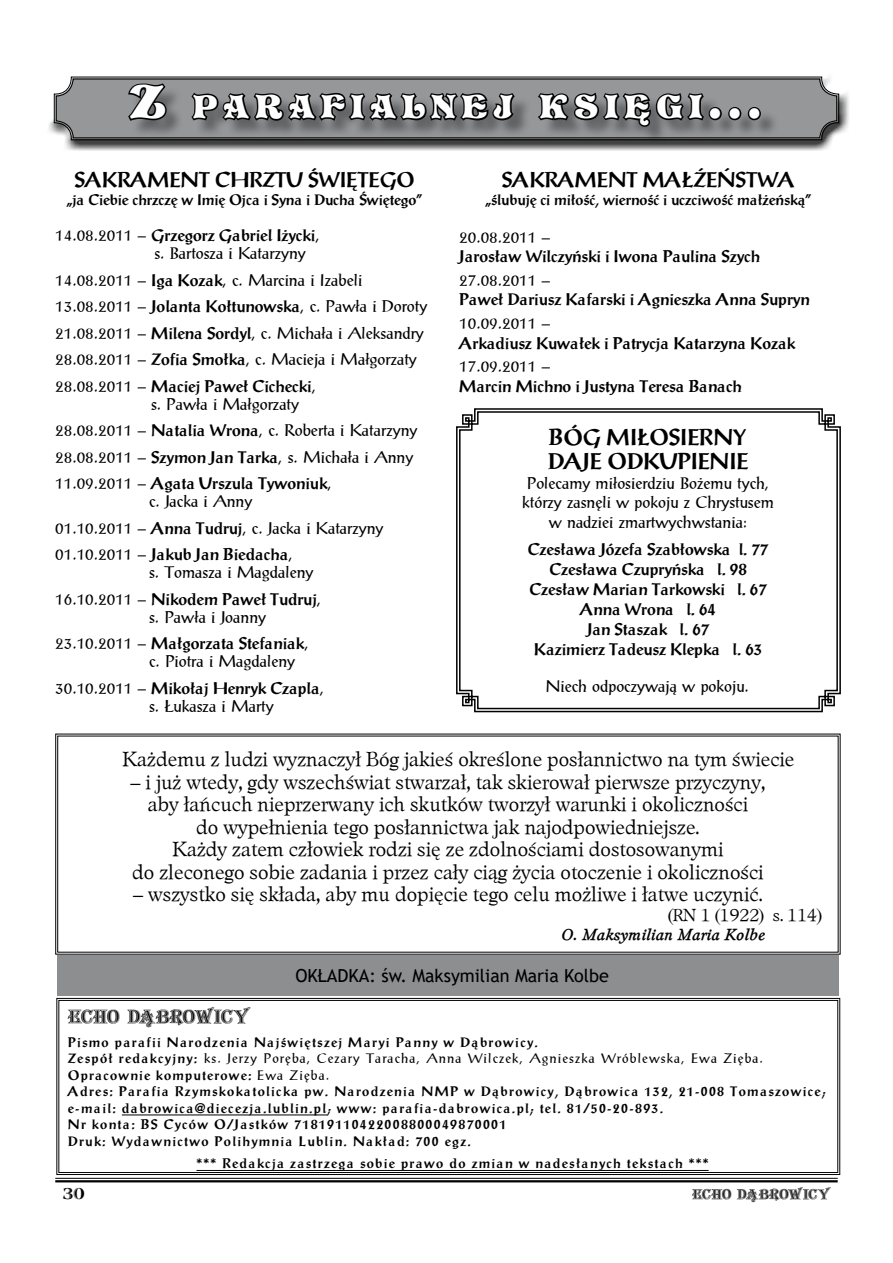
<style>
.page{position:relative;width:893px;height:1263px;background:#fff}
.page>*{position:absolute;margin:0;border:0;box-sizing:border-box;transform-origin:0 0}
.t1{font:29.4px "EFN Orient";letter-spacing:.215em;color:#fefefe}
.t2{font:700 22.5px/24px "Prose Antique";color:#000}
.t3{font:700 21px "Prose Antique";color:#000}
.t4{font:19.5px/22.5px "EFN Nissan";color:#000;text-align:center}
.t5{font:18px "Trebuchet MS";color:#000}
.t6{font:18px "EFN Alegoria";letter-spacing:-.04em;color:#000}
.t7{font:16.5px/26.5px "Prose Antique";color:#000}
.t8{font:700 16.5px/19.8px "Prose Antique";color:#000;text-align:center}
.t9{font:16.5px "EFN Nissan";color:#000}
.t10{font:700 15px "Prose Antique";color:#000}
.t11{font:italic 700 15px "EFN Nissan";color:#000}
.t12{font:15px "EFN Agabus Engraved";color:#000}
.t13{font:700 13.5px/16.5px "Prose Antique";letter-spacing:.1em;color:#000}
.t14{font:13.5px "EFN Alegoria";letter-spacing:-.03em;color:#000}
.s1{font-size:42px}
.s2{font-weight:700}
.s3{font-weight:400}
</style>
<div class="page">
<hr style="left:55px;top:1178px;width:783px;height:1px;background:#000">
<hr style="left:55px;top:1180px;width:783px;height:2px;background:#000">
<div style="left:45px;top:69px;width:805px;height:82px;background:#000;opacity:.75"></div>
<svg style="left:53px;top:76px;width:787px;height:65px;background:#919293"></svg>
<div style="left:56px;top:79px;width:781px;height:59px;border:1px solid #000;border-radius:17px"></div>
<div style="left:131px;top:86px;width:648px;height:59px;background:#000;opacity:.36"></div>
<svg style="left:126px;top:81px;width:42px;height:42px;background:#565658"></svg>
<svg style="left:189px;top:69px;width:328px;height:55px;background:#757576"></svg>
<svg style="left:535px;top:90px;width:228px;height:39px;background:#5e5f60"></svg>
<svg style="left:456px;top:408px;width:385px;height:305px;background:#676767"></svg>
<svg style="left:458px;top:410px;width:381px;height:300px"></svg>
<div style="left:57px;top:955px;width:782px;height:40px;background:#8d8e90"></div>
<svg style="left:56px;top:997px;width:785px;height:178px"></svg>
<div style="left:58px;top:1000px;width:780px;height:173px;border:1px solid #000"></div>
<svg style="left:55px;top:733px;width:786px;height:222px"></svg>
<h1 class="t1" style="left:129px;top:87px;width:633px"><span class="s1">Z</span> PARAFIALNEJ KSIĘGI<span class="s1">...</span></h1>
<p class="t3" style="left:74px;top:168px;width:342px">SAKRAMENT CHRZTU ŚWIĘTEGO</p>
<p class="t10" style="left:67px;top:191px;width:357px">„ja Ciebie chrzczę w Imię Ojca i Syna i Ducha Świętego”</p>
<p class="t7" style="left:154px;top:226px;width:167px;line-height:18px;text-indent:-99px">14.08.2011 – <span class="s2">Grzegorz Gabriel Iżycki</span>, s. Bartosza i Katarzyny</p>
<p class="t7" style="left:55px;top:266px;width:374px">14.08.2011 – <span class="s2">Iga Kozak</span>, c. Marcina i Izabeli 13.08.2011 – <span class="s2">Jolanta Kołtunowska</span>, c. Pawła i Doroty 21.08.2011 – <span class="s2">Milena Sordyl</span>, c. Michała i Aleksandry 28.08.2011 – <span class="s2">Zofia Smołka</span>, c. Macieja i Małgorzaty 28.08.2011 – <span class="s2">Maciej Paweł Cichecki</span>,</p>
<p class="t7" style="left:55px;top:390px;width:364px;text-indent:96px">s. Pawła i Małgorzaty<br>28.08.2011 – <span class="s2">Natalia Wrona</span>, c. Roberta i Katarzyny 28.08.2011 – <span class="s2">Szymon Jan Tarka</span>, s. Michała i Anny 11.09.2011 – <span class="s2">Agata Urszula Tywoniuk</span>,</p>
<p class="t7" style="left:55px;top:488px;width:330px;text-indent:94px">c. Jacka i Anny<br>01.10.2011 – <span class="s2">Anna Tudruj</span>, c. Jacka i Katarzyny<br>01.10.2011 – <span class="s2">Jakub Jan Biedacha</span>,</p>
<p class="t7" style="left:55px;top:559px;width:267px;text-indent:94px">s. Tomasza i Magdaleny<br>16.10.2011 – <span class="s2">Nikodem Paweł Tudruj</span>,</p>
<p class="t7" style="left:55px;top:603px;width:255px;text-indent:94px">s. Pawła i Joanny<br>23.10.2011 – <span class="s2">Małgorzata Stefaniak</span>,</p>
<p class="t7" style="left:55px;top:648px;width:270px;text-indent:94px">c. Piotra i Magdaleny<br>30.10.2011 – <span class="s2">Mikołaj Henryk Czapla</span>,</p>
<p class="t7" style="left:149px;top:692px;width:126px">s. Łukasza i Marty</p>
<p class="t3" style="left:502px;top:168px;width:295px">SAKRAMENT MAŁŻEŃSTWA</p>
<p class="t10" style="left:485px;top:191px;width:327px">„ślubuję ci miłość, wierność i uczciwość małżeńską”</p>
<p class="t7" style="left:459px;top:223px;width:92px">20.08.2011 –</p>
<p class="t8" style="left:459px;top:246px;width:302px">Jarosław Wilczyński i Iwona Paulina Szych</p>
<p class="t7" style="left:459px;top:266px;width:92px">27.08.2011 –</p>
<p class="t8" style="left:459px;top:290px;width:352px">Paweł Dariusz Kafarski i Agnieszka Anna Supryn</p>
<p class="t7" style="left:459px;top:310px;width:92px">10.09.2011 –</p>
<p class="t8" style="left:459px;top:333px;width:337px">Arkadiusz Kuwałek i Patrycja Katarzyna Kozak</p>
<p class="t7" style="left:459px;top:353px;width:92px">17.09.2011 –</p>
<p class="t8" style="left:459px;top:376px;width:284px">Marcin Michno i Justyna Teresa Banach</p>
<h2 class="t2" style="left:548px;top:425px;width:202px">BÓG MIŁOSIERNY<br>DAJE ODKUPIENIE</h2>
<p class="t7" style="left:522px;top:472px;width:253px;line-height:19.8px;text-align:center">Polecamy miłosierdziu Bożemu tych, którzy zasnęli w pokoju z Chrystusem w nadziei zmartwychwstania:</p>
<p class="t8" style="left:528px;top:540px;width:242px">Czesława Józefa Szabłowska l. 77<br>Czesława Czupryńska l. 98<br>Czesław Marian Tarkowski l. 67<br>Anna Wrona l. 64<br>Jan Staszak l. 67<br>Kazimierz Tadeusz Klepka l. 63</p>
<p class="t7" style="left:546px;top:673px;width:205px">Niech odpoczywają w pokoju.</p>
<p class="t4" style="left:123px;top:749px;width:673px">Każdemu z ludzi wyznaczył Bóg jakieś określone posłannictwo na tym świecie</p>
<p class="t4" style="left:131px;top:771px;width:636px">– i już wtedy, gdy wszechświat stwarzał, tak skierował pierwsze przyczyny, aby łańcuch nieprzerwany ich skutków tworzył warunki i okoliczności<br>do wypełnienia tego posłannictwa jak najodpowiedniejsze.<br>Każdy zatem człowiek rodzi się ze zdolnościami dostosowanymi<br>do zleconego sobie zadania i przez cały ciąg życia otoczenie i okoliczności</p>
<p class="t4" style="left:133px;top:884px;width:631px">– wszystko się składa, aby mu dopięcie tego celu możliwe i łatwe uczynić.</p>
<p class="t9" style="left:668px;top:905px;width:156px">(RN 1 (1922) s. 114)</p>
<p class="t11" style="left:562px;top:926px;width:206px">O. Maksymilian Maria Kolbe</p>
<p class="t5" style="left:295px;top:964px;width:315px">OKŁADKA: św. Maksymilian Maria Kolbe</p>
<p class="t6" style="left:68px;top:1006px;width:184px">ECHO DĄBROWICY</p>
<p class="t13" style="left:68px;top:1034px;width:759px">Pismo parafii Narodzenia Najświętszej Maryi Panny w Dąbrowicy.<br>Zespół redakcyjny: <span class="s3">ks. Jerzy Poręba, Cezary Taracha, Anna Wilczek, Agnieszka Wróblewska, Ewa Zięba.<br></span>Opracownie komputerowe: <span class="s3">Ewa Zięba.<br></span>Adres: Parafia Rzymskokatolicka pw. Narodzenia NMP w Dąbrowicy, Dąbrowica 132, 21-008 Tomaszowice; e-mail: dabrowica@diecezja.lublin.pl; www: parafia-dabrowica.pl; tel. 81/50-20-893.<br>Nr konta: BS Cyców O/Jastków 71819110422008800049870001<br>Druk: Wydawnictwo Polihymnia Lublin. Nakład: 700 egz.</p>
<p class="t13" style="left:196px;top:1155px;width:513px">*** Redakcja zastrzega sobie prawo do zmian w nadesłanych tekstach ***</p>
<p class="t12" style="left:62px;top:1183px;width:24px">30</p>
<p class="t14" style="left:692px;top:1186px;width:140px">ECHO DĄBROWICY</p>
</div>
